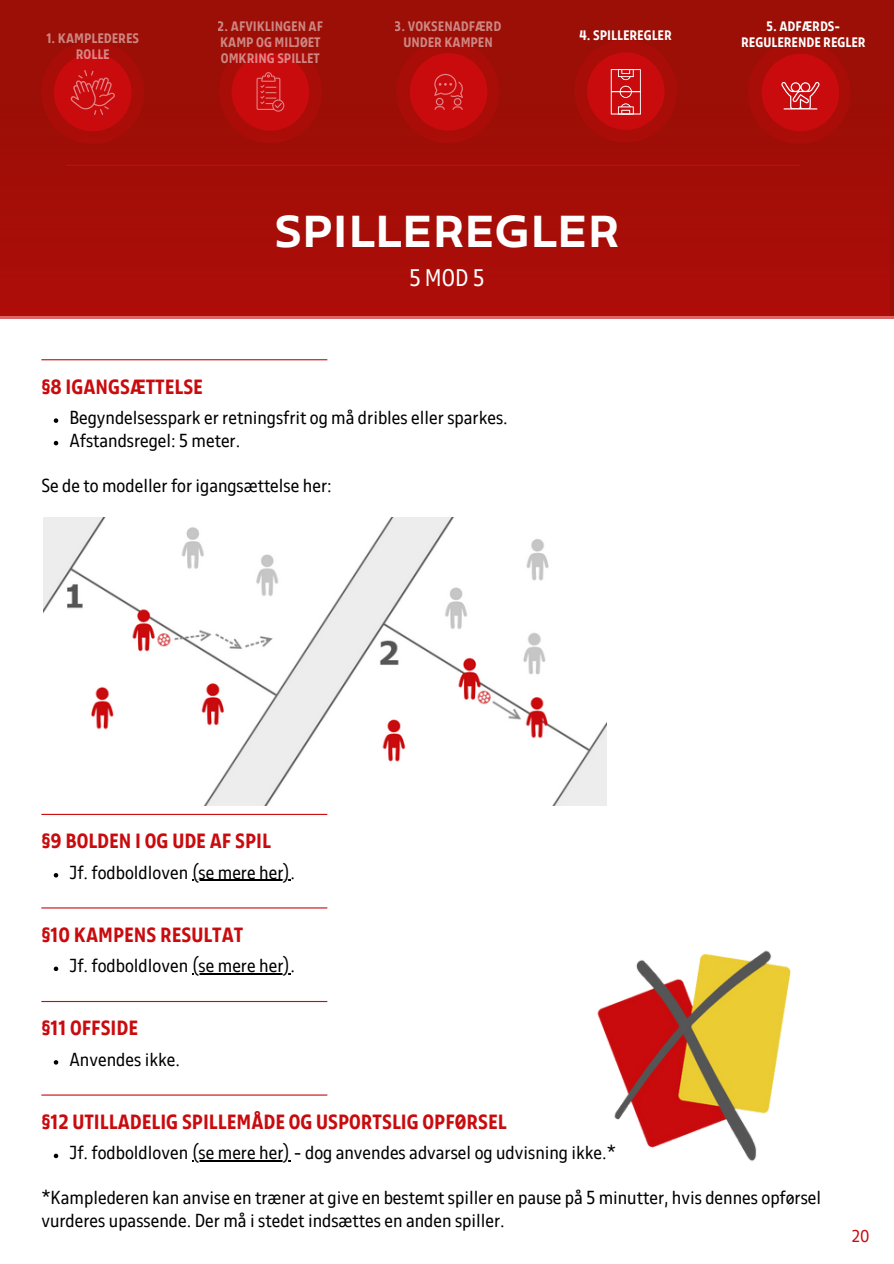
<style>
.page{position:relative;width:894px;height:1264px;background:#fff}
.page>*{position:absolute;margin:0;border:0;box-sizing:border-box;transform-origin:0 0}
.t1{font:700 expanded 39px "DBU";color:#fff}
.t2{font:condensed 21px "DBU";letter-spacing:.105em;color:#fff}
.t3{font:700 condensed 18px "DBU";color:#c90b0e}
.t4{font:condensed 16.5px/22.5px "DBU";color:#000}
.t5{font:condensed 15px "DBU";color:#c90b0e}
.t6{font:700 condensed 12px/16px "DBU";color:#fff;text-align:center}
</style>
<div class="page">
<div style="left:0;top:0;width:893px;height:316px;background:#9c0f06"></div>
<div style="left:0;top:105px;width:889px;height:211px;background:#a60e07"></div>
<div style="left:41px;top:41px;width:103px;height:103px;background:#a90d08;border-radius:50%"></div>
<div style="left:54px;top:54px;width:77px;height:77px;background:#c90b0e;border-radius:50%"></div>
<svg style="left:70px;top:70px;width:45px;height:45px"></svg>
<div style="left:747px;top:41px;width:103px;height:103px;background:#a90d08;border-radius:50%"></div>
<div style="left:761px;top:54px;width:78px;height:77px;background:#c90b0e;border-radius:50%"></div>
<svg style="left:781px;top:82px;width:38px;height:27px"></svg>
<div style="left:574px;top:40px;width:103px;height:102px;background:#a90d08;border-radius:50%"></div>
<div style="left:587px;top:52px;width:77px;height:78px;background:#c90b0e;border-radius:50%"></div>
<svg style="left:610px;top:69px;width:30px;height:45px"></svg>
<div style="left:396px;top:40px;width:103px;height:103px;background:#a90d08;border-radius:50%"></div>
<div style="left:409px;top:53px;width:78px;height:78px;background:#c90b0e;border-radius:50%"></div>
<svg style="left:434px;top:74px;width:28px;height:36px"></svg>
<div style="left:219px;top:41px;width:103px;height:102px;background:#a90d08;border-radius:50%"></div>
<div style="left:231px;top:53px;width:78px;height:78px;background:#c90b0e;border-radius:50%"></div>
<svg style="left:256px;top:72px;width:28px;height:39px"></svg>
<hr style="left:66px;top:165px;width:734px;height:1px;background:#c90b0e">
<svg style="left:54px;top:418px;width:4px;height:5px"></svg>
<svg style="left:54px;top:441px;width:4px;height:4px"></svg>
<hr style="left:41px;top:359px;width:286px;height:1px;background:#c90b0e">
<svg style="left:54px;top:873px;width:4px;height:4px"></svg>
<hr style="left:191px;top:879px;width:99px;height:1px;background:#000">
<hr style="left:41px;top:813px;width:286px;height:2px;background:#c90b0e">
<svg style="left:54px;top:966px;width:4px;height:5px"></svg>
<hr style="left:191px;top:973px;width:99px;height:1px;background:#000">
<hr style="left:41px;top:907px;width:286px;height:1px;background:#c90b0e">
<svg style="left:54px;top:1060px;width:4px;height:4px"></svg>
<hr style="left:41px;top:1000px;width:286px;height:2px;background:#c90b0e">
<svg style="left:54px;top:1153px;width:4px;height:5px"></svg>
<hr style="left:191px;top:1160px;width:99px;height:1px;background:#000">
<hr style="left:41px;top:1094px;width:286px;height:1px;background:#c90b0e">
<img style="left:43px;top:517px;width:562px;height:288px">
<img style="left:597px;top:950px;width:194px;height:211px">
<p class="t6" style="left:218px;top:20px;width:107px;text-align:left">2. AFVIKLINGEN AF<br>KAMP OG MILJØET<br>OMKRING SPILLET</p>
<p class="t6" style="left:46px;top:31px;width:94px">1. KAMPLEDERES<br>ROLLE</p>
<p class="t6" style="left:741px;top:20px;width:126px">5. ADFÆRDS-<br>REGULERENDE REGLER</p>
<p class="t6" style="left:395px;top:20px;width:108px">3. VOKSENADFÆRD<br>UNDER KAMPEN</p>
<p class="t6" style="left:579px;top:29px;width:94px">4. SPILLEREGLER</p>
<p class="t3" style="left:41px;top:379px;width:163px">§8 IGANGSÆTTELSE</p>
<h1 class="t1" style="left:274px;top:216px;width:347px">SPILLEREGLER</h1>
<p class="t2" style="left:409px;top:269px;width:76px">5MOD5</p>
<p class="t4" style="left:69px;top:408px;width:440px">Begyndelsesspark er retningsfrit og må dribles eller sparkes.<br>Afstandsregel: 5 meter.</p>
<p class="t4" style="left:41px;top:475px;width:292px">Se de to modeller for igangsættelse her:</p>
<p class="t3" style="left:41px;top:834px;width:231px">§9 BOLDEN I OG UDE AF SPIL</p>
<p class="t4" style="left:69px;top:862px;width:227px">Jf. fodboldloven (se mere her).</p>
<p class="t3" style="left:41px;top:927px;width:203px">§10 KAMPENS RESULTAT</p>
<p class="t4" style="left:69px;top:956px;width:227px">Jf. fodboldloven (se mere her).</p>
<p class="t3" style="left:41px;top:1021px;width:98px">§11 OFFSIDE</p>
<p class="t4" style="left:69px;top:1049px;width:112px">Anvendes ikke.</p>
<p class="t3" style="left:41px;top:1114px;width:467px">§12 UTILLADELIG SPILLEMÅDE OG USPORTSLIG OPFØRSEL</p>
<p class="t4" style="left:69px;top:1143px;width:548px">Jf. fodboldloven (se mere her) - dog anvendes advarsel og udvisning ikke.*</p>
<p class="t4" style="left:41px;top:1188px;width:781px">*Kamplederen kan anvise en træner at give en bestemt spiller en pause på 5 minutter, hvis dennes opførsel vurderes upassende. Der må i stedet indsættes en anden spiller.</p>
<p class="t5" style="left:851px;top:1230px;width:19px">20</p>
</div>
